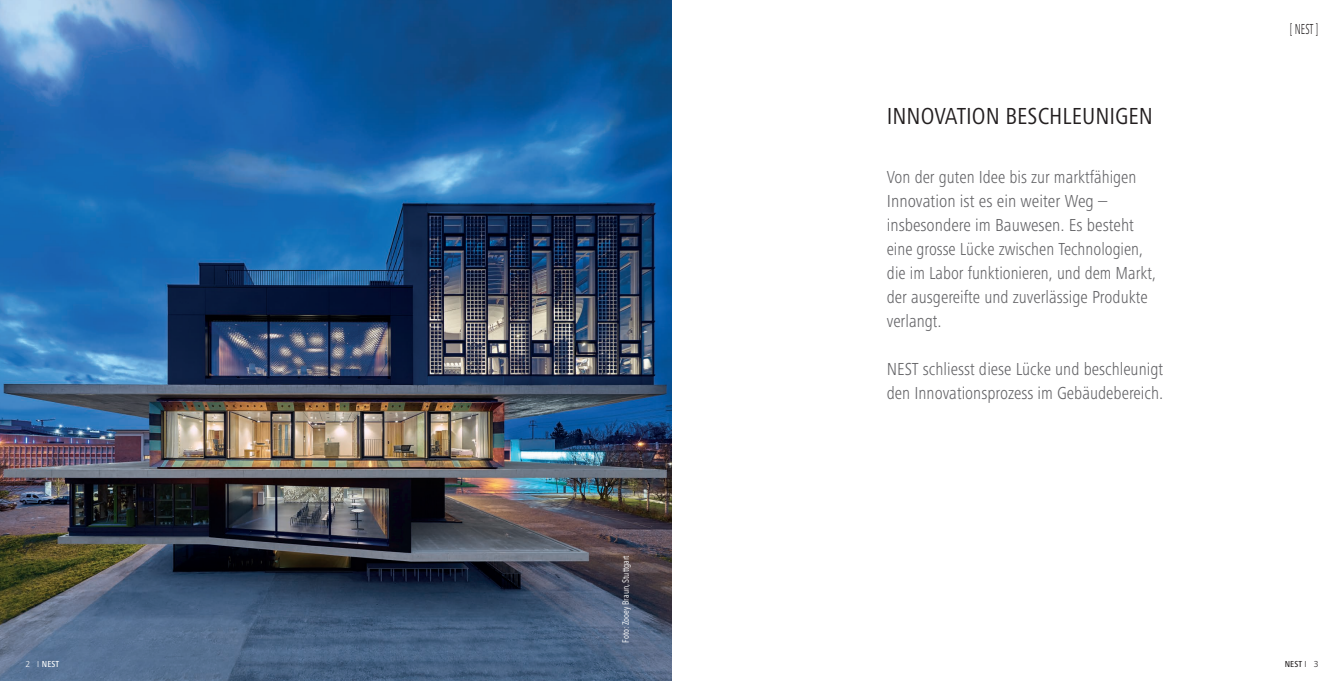
<style>
.page{position:relative;width:1344px;height:681px;background:#fff}
.page>*{position:absolute;margin:0;border:0;box-sizing:border-box;transform-origin:0 0}
.Titelzeile{font:condensed 24px "Frutiger Next Pro";color:#231f20}
._080_gt_stoff_x08{font:300 condensed 18px/24px "Frutiger Next Pro";color:#636366}
._101_rubriktitel_obe{font:300 condensed 15px "Frutiger Next Pro";color:#231f20;scale:.7 1}
._100_foto-bylines_x1{font:9px "Avenir Next Condensed";color:#fff}
.t1{font:500 condensed 9px "Frutiger Next Pro";color:#231f20}
.t2{font:500 condensed 9px "Frutiger Next Pro";color:#fff}
.t3{font:300 9px "Frutiger Next Pro";color:#231f20}
.t4{font:300 9px "Frutiger Next Pro";color:#fff}
.s1{font-weight:300;font-stretch:normal}
</style>
<div class="page">
<img style="left:0;top:0;width:672px;height:680px">
<p class="t4" style="left:26px;top:658px;width:6px">2</p>
<p class="t2" style="left:37px;top:658px;width:23px"><span class="s1">I</span> NEST</p>
<p class="_100_foto-bylines_x1" style="left:618px;top:642px;width:89px;rotate:-90deg">Foto: Zooey Braun, Stuttgart</p>
<p class="Titelzeile" style="left:887px;top:102px;width:268px">INNOVATION BESCHLEUNIGEN</p>
<p class="_080_gt_stoff_x08" style="left:887px;top:165px;width:271px">Von der guten Idee bis zur marktfähigen Innovation ist es ein weiter Weg – insbesondere im Bauwesen. Es besteht eine grosse Lücke zwischen Technologien, die im Labor funktionieren, und dem Markt, der ausgereifte und zuverlässige Produkte verlangt.</p>
<p class="_080_gt_stoff_x08" style="left:887px;top:357px;width:278px">NEST schliesst diese Lücke und beschleunigt den Innovationsprozess im Gebäudebereich.</p>
<p class="_101_rubriktitel_obe" style="left:1290px;top:20px;width:42px">[ NEST ]</p>
<p class="t1" style="left:1284px;top:658px;width:23px">NEST <span class="s1">I</span></p>
<p class="t3" style="left:1313px;top:658px;width:6px">3</p>
</div>
